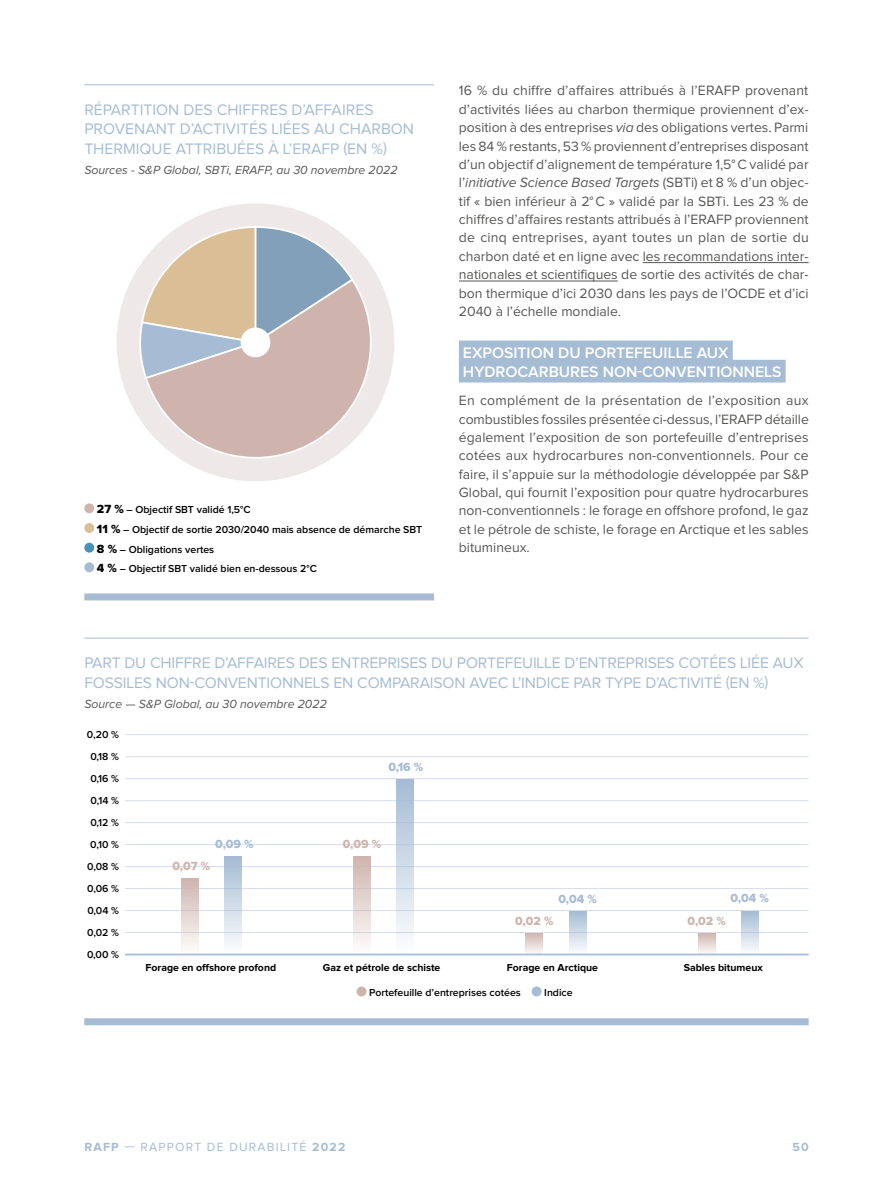
<style>
.page{position:relative;width:893px;height:1191px;background:#fff}
.page>*{position:absolute;margin:0;border:0;box-sizing:border-box;transform-origin:0 0}
.t1{font:15.75px/19.2px "Proxima Nova";letter-spacing:-.01em;color:#a5bcd4}
.t2{font:600 15.75px/19.2px "Proxima Nova";color:#fff}
.t3{font:14px/18.4px "Proxima Nova";color:#575756;text-align:justify}
.t4{font:italic 12.25px "Proxima Nova";color:#575756}
.t5{font:12.25px "Proxima Nova";letter-spacing:.1em;color:#a5bcd4}
.t6{font:12.25px "Proxima Nova Extrabld";color:#cfb4ae}
.t7{font:12.25px "Proxima Nova Extrabld";color:#a5bcd4}
.t8{font:700 12.25px "Proxima Nova";color:#a5bcd4}
.t9{font:600 10.5px/22.1px "Proxima Nova";color:#000;text-align:center}
.t10{font:700 10.5px "Proxima Nova";color:#000}
.s1{font-family:"Proxima Nova Extrabld";font-weight:400;font-size:12.25px}
.s2{font-style:italic}
.s3{font-weight:700}
</style>
<div class="page">
<hr style="left:84px;top:84px;width:350px;height:1px;background:#a5bcd4">
<hr style="left:643px;top:262px;width:166px;height:1px;background:#575756">
<hr style="left:459px;top:280px;width:159px;height:1px;background:#575756">
<div style="left:459px;top:340px;width:274px;height:23px;background:#a5bcd4"></div>
<div style="left:459px;top:360px;width:327px;height:22px;background:#a5bcd4"></div>
<hr style="left:84px;top:637px;width:725px;height:1px;background:#a5bcd4">
<hr style="left:125px;top:932px;width:684px;height:1px;background:#d4ddea">
<hr style="left:125px;top:910px;width:684px;height:1px;background:#d4ddea">
<hr style="left:125px;top:888px;width:684px;height:1px;background:#d4ddea">
<hr style="left:125px;top:866px;width:684px;height:1px;background:#d4ddea">
<hr style="left:125px;top:844px;width:684px;height:1px;background:#d4ddea">
<hr style="left:125px;top:822px;width:684px;height:1px;background:#d4ddea">
<hr style="left:125px;top:800px;width:684px;height:1px;background:#d4ddea">
<hr style="left:125px;top:778px;width:684px;height:1px;background:#d4ddea">
<hr style="left:125px;top:756px;width:684px;height:1px;background:#d4ddea">
<hr style="left:125px;top:734px;width:684px;height:1px;background:#d4ddea">
<div style="left:224px;top:855px;width:17px;height:99px;background:linear-gradient(to bottom,#a4bbd3,#fcfdfd)"></div>
<svg style="left:396px;top:779px;width:18px;height:157px;background:#cbd8e6"></svg>
<svg style="left:569px;top:911px;width:17px;height:39px"></svg>
<svg style="left:741px;top:911px;width:18px;height:39px"></svg>
<div style="left:181px;top:877px;width:17px;height:77px;background:linear-gradient(to bottom,#ceb3ad,#fdfcfc)"></div>
<div style="left:353px;top:855px;width:18px;height:99px;background:linear-gradient(to bottom,#ceb3ad,#fdfdfd)"></div>
<div style="left:526px;top:932px;width:17px;height:22px;background:linear-gradient(to bottom,#cdb2ac,#f9f5f5)"></div>
<div style="left:698px;top:932px;width:17px;height:22px;background:linear-gradient(to bottom,#cdb2ac,#f9f5f5)"></div>
<hr style="left:125px;top:953px;width:684px;height:2px;background:#a5bcd4">
<div style="left:357px;top:986px;width:9px;height:10px;background:#cfb4ae;border-radius:50%"></div>
<div style="left:532px;top:986px;width:10px;height:10px;background:#a5bcd4;border-radius:50%"></div>
<div style="left:84px;top:1018px;width:725px;height:7px;background:#a5bcd4"></div>
<div style="left:117px;top:203px;width:277px;height:278px;background:#eee9e8;border-radius:50%"></div>
<svg style="left:144px;top:283px;width:243px;height:193px"></svg>
<svg style="left:139px;top:225px;width:216px;height:155px"></svg>
<div style="left:84px;top:593px;width:350px;height:7px;background:#a5bcd4"></div>
<div style="left:84px;top:503px;width:10px;height:10px;background:#cfb4ae;border-radius:50%"></div>
<div style="left:84px;top:523px;width:10px;height:10px;background:#d9be96;border-radius:50%"></div>
<div style="left:84px;top:543px;width:10px;height:9px;background:#4893b6;border-radius:50%"></div>
<div style="left:84px;top:562px;width:10px;height:10px;background:#a5bcd4;border-radius:50%"></div>
<p class="t1" style="left:84px;top:101px;width:331px">RÉPARTITION DES CHIFFRES D’AFFAIRES<br>PROVENANT D’ACTIVITÉS LIÉES AU CHARBON<br>THERMIQUE ATTRIBUÉES À L’ERAFP (EN %)</p>
<p class="t4" style="left:84px;top:165px;width:315px">Sources - S&amp;P Global, SBTi, ERAFP, au 30 novembre 2022</p>
<p class="t9" style="left:97px;top:500px;width:327px;line-height:19.6px;text-align:left"><span class="s1">27 %</span> – Objectif SBT validé 1,5°C<br><span class="s1">11 %</span> – Objectif de sortie 2030/2040 mais absence de démarche SBT <span class="s1">8 %</span> – Obligations vertes<br><span class="s1">4 %</span> – Objectif SBT validé bien en-dessous 2°C</p>
<p class="t3" style="left:459px;top:82px;width:351px">16 % du chiffre d’affaires attribués à l’ERAFP provenant d’activités liées au charbon thermique proviennent d’ex&shy;position à des entreprises <span class="s2">via</span> des obligations vertes. Parmi les 84 % restants, 53 % proviennent d’entreprises disposant d’un objectif d’alignement de température 1,5°C validé par l’<span class="s2">initiative Science Based Targets</span> (SBTi) et 8 % d’un objec&shy;tif « bien inférieur à 2°C » validé par la SBTi. Les 23 % de chiffres d’affaires restants attribués à l’ERAFP proviennent de cinq entreprises, ayant toutes un plan de sortie du charbon daté et en ligne avec les recommandations inter&shy;nationales et scientifiques de sortie des activités de char&shy;bon thermique d’ici 2030 dans les pays de l’OCDE et d’ici 2040 à l’échelle mondiale.</p>
<p class="t2" style="left:463px;top:343px;width:320px">EXPOSITION DU PORTEFEUILLE AUX<br>HYDROCARBURES NON-CONVENTIONNELS</p>
<p class="t3" style="left:459px;top:392px;width:351px">En complément de la présentation de l’exposition aux combustibles fossiles présentée ci-dessus, l’ERAFP détaille également l’exposition de son portefeuille d’entreprises cotées aux hydrocarbures non-conventionnels. Pour ce faire, il s’appuie sur la méthodologie développée par S&amp;P Global, qui fournit l’exposition pour quatre hydrocarbures non-conventionnels : le forage en offshore profond, le gaz et le pétrole de schiste, le forage en Arctique et les sables bitumineux.</p>
<p class="t1" style="left:84px;top:654px;width:721px">PART DU CHIFFRE D’AFFAIRES DES ENTREPRISES DU PORTEFEUILLE D’ENTREPRISES COTÉES LIÉE AUX<br>FOSSILES NON-CONVENTIONNELS EN COMPARAISON AVEC L’INDICE PAR TYPE D’ACTIVITÉ (EN %)</p>
<p class="t4" style="left:84px;top:698px;width:244px">Source — S&amp;P Global, au 30 novembre 2022</p>
<p class="t9" style="left:87px;top:723px;width:34px">0,20 %<br>0,18 %<br>0,16 %<br>0,14 %<br>0,12 %<br>0,10 %<br>0,08 %<br>0,06 %<br>0,04 %<br>0,02 %<br>0,00 %</p>
<p class="t10" style="left:146px;top:962px;width:132px">Forage en offshore profond</p>
<p class="t10" style="left:323px;top:962px;width:119px">Gaz et pétrole de schiste</p>
<p class="t10" style="left:507px;top:962px;width:93px">Forage en Arctique</p>
<p class="t10" style="left:684px;top:962px;width:80px">Sables bitumeux</p>
<p class="t9" style="left:369px;top:982px;width:153px">Portefeuille d’entreprises cotées</p>
<p class="t9" style="left:544px;top:982px;width:30px">Indice</p>
<p class="t7" style="left:388px;top:757px;width:37px">0,16 %</p>
<p class="t7" style="left:215px;top:834px;width:40px">0,09 %</p>
<p class="t6" style="left:343px;top:835px;width:40px">0,09 %</p>
<p class="t6" style="left:172px;top:856px;width:39px">0,07 %</p>
<p class="t7" style="left:730px;top:889px;width:40px">0,04 %</p>
<p class="t7" style="left:558px;top:889px;width:40px">0,04 %</p>
<p class="t6" style="left:515px;top:911px;width:40px">0,02 %</p>
<p class="t6" style="left:688px;top:912px;width:40px">0,02 %</p>
<p class="t5" style="left:84px;top:1141px;width:263px"><span class="s3">RAFP</span> — RAPPORT DE DURABILITÉ <span class="s3">2022</span></p>
<p class="t8" style="left:792px;top:1141px;width:18px">50</p>
</div>
